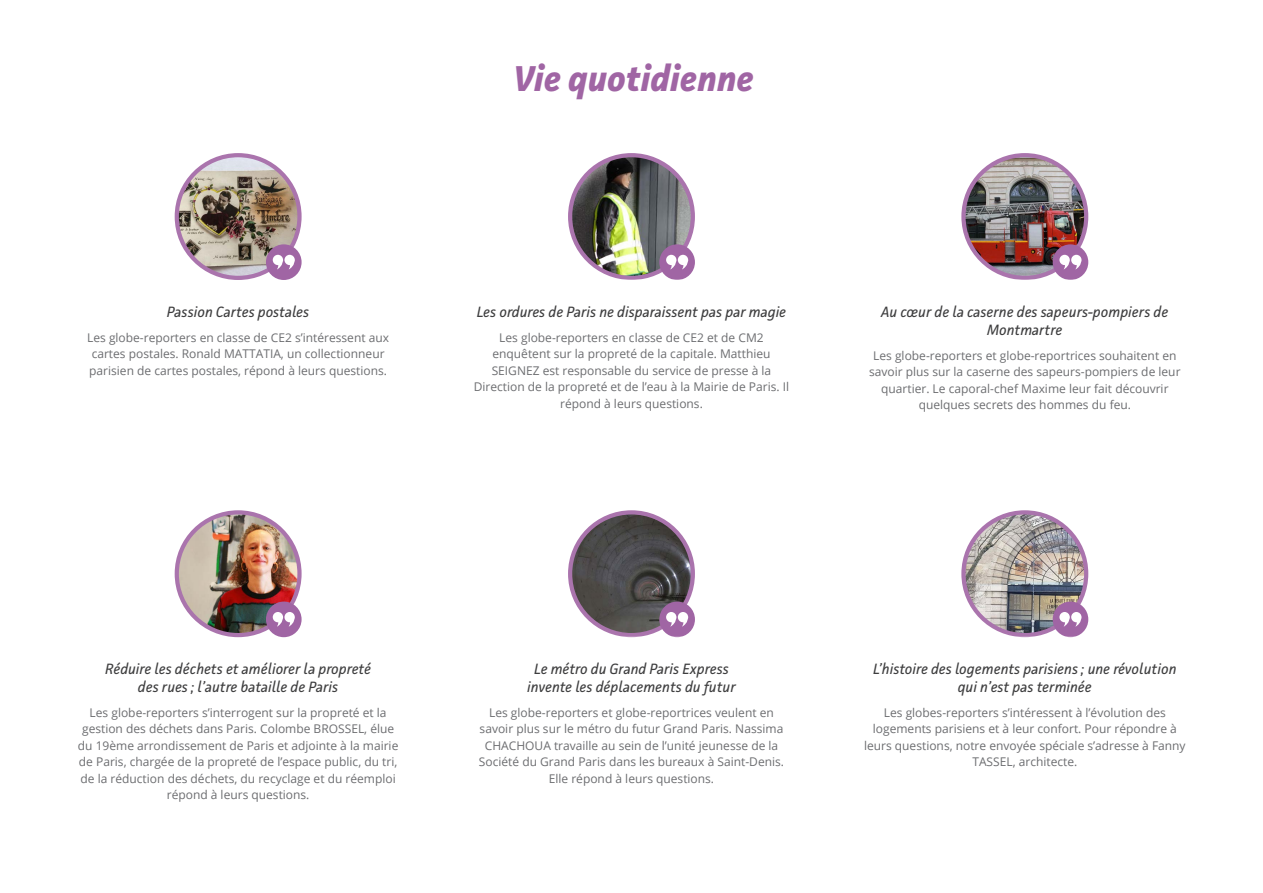
<style>
.page{position:relative;width:1263px;height:893px;background:#fff}
.page>*{position:absolute;margin:0;border:0;box-sizing:border-box;transform-origin:0 0}
.t1{font:italic 700 36px "Facit";color:#a065a4}
.t2{font:italic 15px/18px "Facit";color:#3e3e3f;text-align:center}
.t3{font:12px/16.5px "Open Sans";color:#6c6d70;text-align:center}
</style>
<div class="page">
<img style="left:570px;top:155px;width:123px;height:123px;border-radius:61px">
<div style="left:568px;top:153px;width:127px;height:127px;border:4px solid #aa74ad;border-radius:50%"></div>
<div style="left:659px;top:244px;width:36px;height:36px;background:#a065a4;border-radius:50%"></div>
<svg style="left:666px;top:255px;width:22px;height:15px"></svg>
<img style="left:570px;top:512px;width:123px;height:123px;border-radius:61px">
<div style="left:568px;top:510px;width:127px;height:127px;border:4px solid #aa74ad;border-radius:50%"></div>
<div style="left:659px;top:602px;width:36px;height:35px;background:#a065a4;border-radius:50%"></div>
<svg style="left:666px;top:612px;width:22px;height:15px"></svg>
<img style="left:177px;top:512px;width:122px;height:123px;border-radius:61px">
<div style="left:175px;top:510px;width:127px;height:127px;border:4px solid #aa74ad;border-radius:50%"></div>
<div style="left:266px;top:602px;width:36px;height:35px;background:#a065a4;border-radius:50%"></div>
<svg style="left:273px;top:612px;width:22px;height:15px"></svg>
<img style="left:177px;top:155px;width:122px;height:123px;border-radius:61px">
<div style="left:175px;top:153px;width:127px;height:127px;border:4px solid #aa74ad;border-radius:50%"></div>
<div style="left:266px;top:244px;width:36px;height:36px;background:#a065a4;border-radius:50%"></div>
<svg style="left:273px;top:255px;width:22px;height:15px"></svg>
<img style="left:963px;top:155px;width:123px;height:123px;border-radius:61px">
<div style="left:961px;top:153px;width:127px;height:127px;border:4px solid #aa74ad;border-radius:50%"></div>
<div style="left:1053px;top:244px;width:35px;height:36px;background:#a065a4;border-radius:50%"></div>
<svg style="left:1059px;top:255px;width:23px;height:15px"></svg>
<img style="left:963px;top:512px;width:123px;height:123px;border-radius:61px">
<div style="left:961px;top:510px;width:127px;height:127px;border:4px solid #aa74ad;border-radius:50%"></div>
<div style="left:1053px;top:602px;width:35px;height:35px;background:#a065a4;border-radius:50%"></div>
<svg style="left:1059px;top:612px;width:23px;height:15px"></svg>
<p class="t2" style="left:167px;top:302px;width:144px">Passion Cartes postales</p>
<p class="t3" style="left:87px;top:329px;width:303px;text-align:left">Les globe-reporters en classe de CE2 s’intéressent aux cartes postales. Ronald MATTATIA, un collectionneur parisien de cartes postales, répond à leurs questions.</p>
<h1 class="t1" style="left:513px;top:56px;width:243px">Vie quotidienne</h1>
<p class="t2" style="left:477px;top:302px;width:311px">Les ordures de Paris ne disparaissent pas par magie</p>
<p class="t3" style="left:474px;top:329px;width:317px">Les globe-reporters en classe de CE2 et de CM2 enquêtent sur la propreté de la capitale. Matthieu SEIGNEZ est responsable du service de presse à la Direction de la propreté et de l’eau à la Mairie de Paris. Il répond à leurs questions.</p>
<p class="t2" style="left:881px;top:302px;width:289px">Au cœur de la caserne des sapeurs-pompiers de<br>Montmartre</p>
<p class="t3" style="left:869px;top:347px;width:313px">Les globe-reporters et globe-reportrices souhaitent en savoir plus sur la caserne des sapeurs-pompiers de leur quartier. Le caporal-chef Maxime leur fait découvrir quelques secrets des hommes du feu.</p>
<p class="t2" style="left:105px;top:659px;width:267px">Réduire les déchets et améliorer la propreté des rues ; l’autre bataille de Paris</p>
<p class="t3" style="left:78px;top:704px;width:322px">Les globe-reporters s’interrogent sur la propreté et la gestion des déchets dans Paris. Colombe BROSSEL, élue du 19ème arrondissement de Paris et adjointe à la mairie de Paris, chargée de la propreté de l’espace public, du tri, de la réduction des déchets, du recyclage et du réemploi répond à leurs questions.</p>
<p class="t2" style="left:527px;top:659px;width:210px">Le métro du Grand Paris Express invente les déplacements du futur</p>
<p class="t3" style="left:479px;top:704px;width:307px">Les globe-reporters et globe-reportrices veulent en savoir plus sur le métro du futur Grand Paris. Nassima CHACHOUA travaille au sein de l’unité jeunesse de la Société du Grand Paris dans les bureaux à Saint-Denis.<br>Elle répond à leurs questions.</p>
<p class="t2" style="left:873px;top:659px;width:305px">L’histoire des logements parisiens ; une révolution qui n’est pas terminée</p>
<p class="t3" style="left:864px;top:704px;width:323px">Les globes-reporters s’intéressent à l’évolution des logements parisiens et à leur confort. Pour répondre à leurs questions, notre envoyée spéciale s’adresse à Fanny TASSEL, architecte.</p>
</div>
